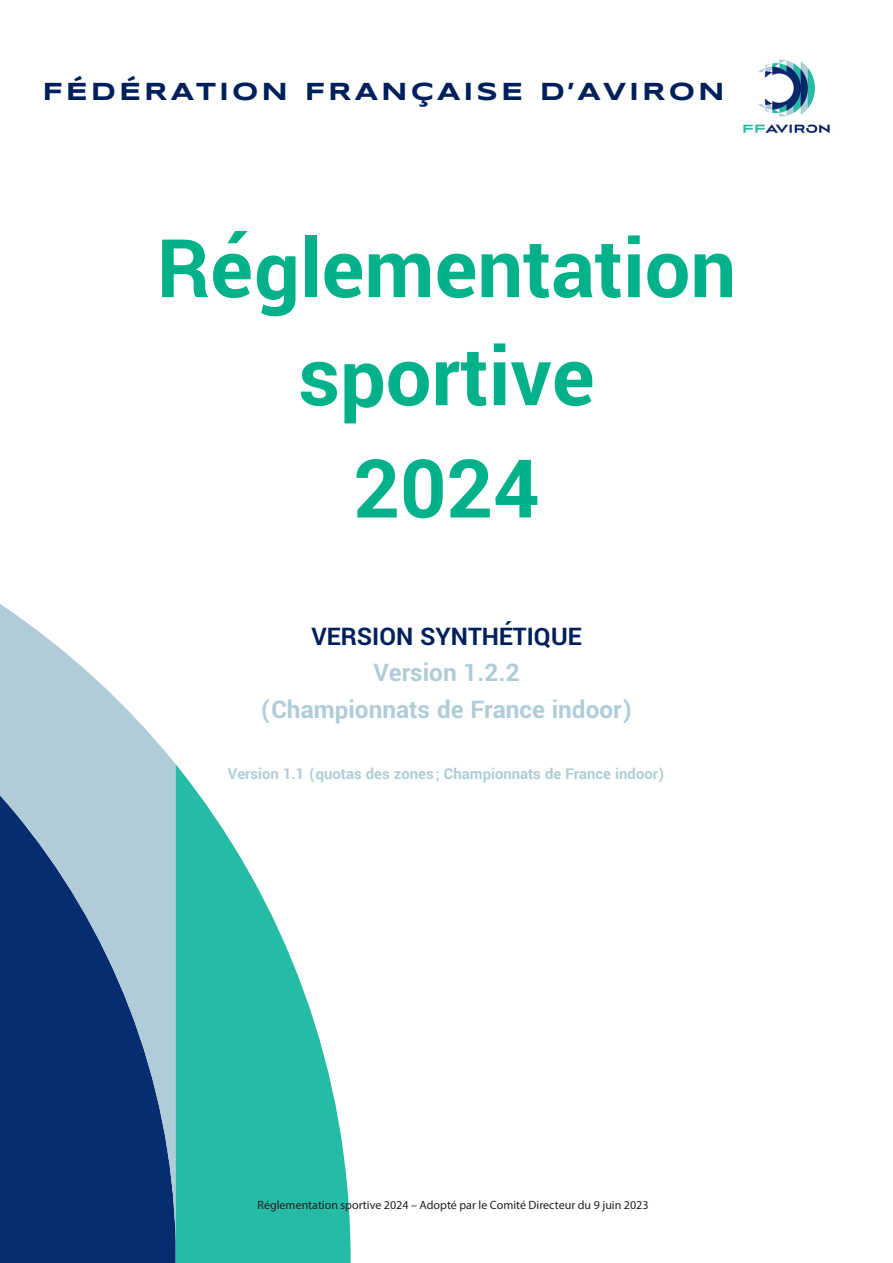
<style>
.page{position:relative;width:893px;height:1263px;background:#fff}
.page>*{position:absolute;margin:0;border:0;box-sizing:border-box;transform-origin:0 0}
.t1{font:700 90px/108px "Yantramanav";color:#00b18a;text-align:center}
.t2{font:700 27px "Yantramanav";color:#afccd8}
.t3{font:700 27px "Yantramanav";color:#00205b}
.t4{font:700 25.5px "Syncopate";letter-spacing:.12em;color:#00205b}
.t5{font:700 16.5px "Yantramanav";color:#afccd8}
.pieds_de_page{font:12px "Myriad Pro";color:#231f20}
</style>
<div class="page">
<div style="left:0;top:1241px;width:176px;height:22px;background:#052d6f"></div>
<svg style="left:0;top:604px;width:176px;height:637px"></svg>
<svg style="left:176px;top:764px;width:175px;height:499px;fill:#24bca4"></svg>
<img style="left:743px;top:59px;width:87px;height:74px">
<p class="t4" style="left:43px;top:75px;width:684px">FÉDÉRATION FRANÇAISE D’AVIRON</p>
<p class="t1" style="left:157px;top:217px;width:581px">Réglementation sportive</p>
<p class="t1" style="left:353px;top:437px;width:188px">2024</p>
<p class="t3" style="left:311px;top:620px;width:272px">VERSION SYNTHÉTIQUE</p>
<p class="t2" style="left:373px;top:656px;width:148px">Version 1.2.2</p>
<p class="t2" style="left:260px;top:693px;width:375px">(Championnats de France indoor)</p>
<p class="t5" style="left:228px;top:763px;width:439px">Version 1.1 (quotas des zones ; Championnats de France indoor)</p>
<p class="pieds_de_page" style="left:258px;top:1197px;width:392px">Réglementation sportive 2024 – Adopté par le Comité Directeur du 9 juin 2023</p>
</div>
